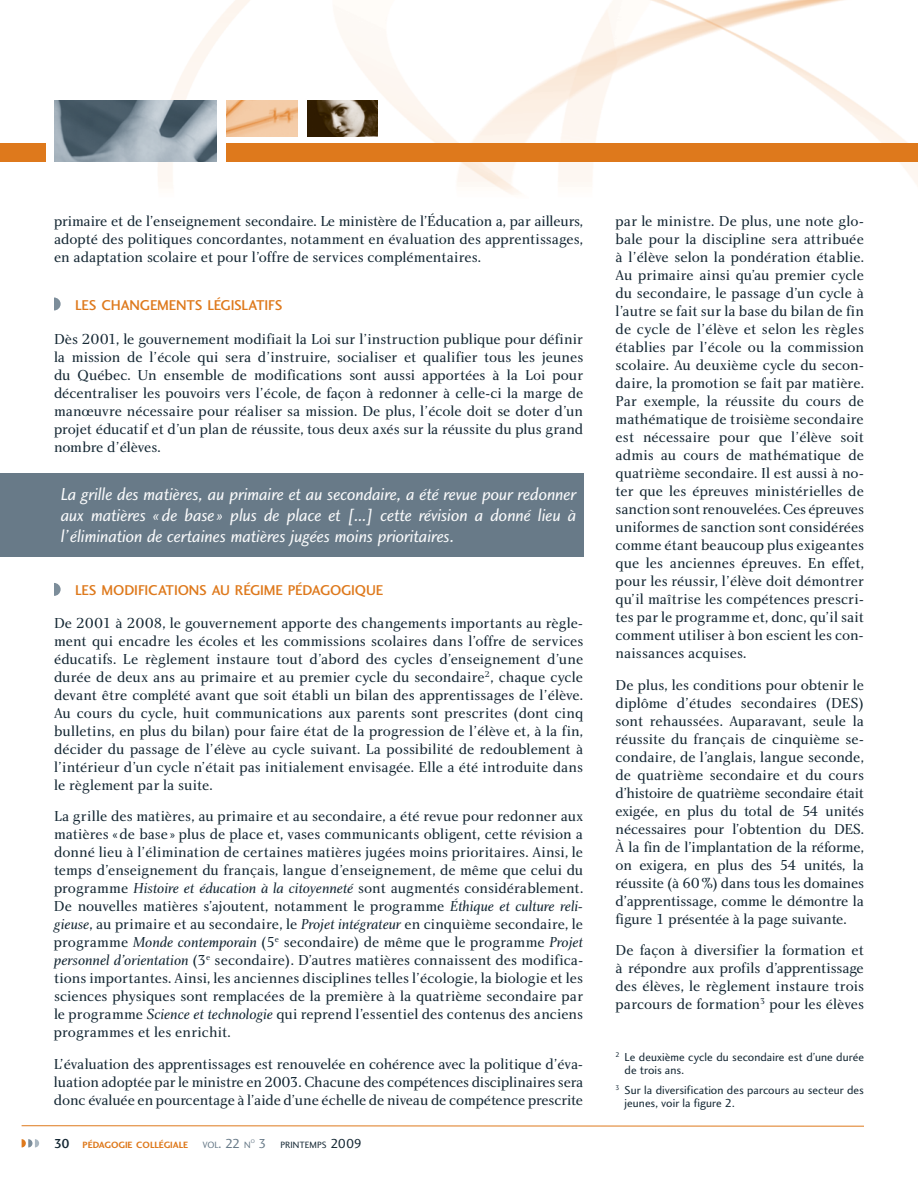
<style>
.page{position:relative;width:918px;height:1188px;background:#fff}
.page>*{position:absolute;margin:0;border:0;box-sizing:border-box;transform-origin:0 0}
.t1{font:18px/21px "Charlotte Sans Book Italic Plain";letter-spacing:-.01em;color:#f9fafb;text-align:justify}
.t2{font:15px/18px "Charlotte Book Plain";letter-spacing:-.005em;color:#142733;text-align:justify}
.t3{font:14.7px "Charlotte Sans Medium Plain";letter-spacing:-.015em;color:#de791c}
.t4{font:12px/13.5px "Charlotte Sans Book Plain";letter-spacing:.005em;color:#142733}
.t5{font:9.45px "Charlotte Sans Bold Plain";color:#de791c}
.t6{font:9.45px "Charlotte Sans Book Plain";color:#142733}
.t7{font:9.45px "Charlotte Sans Book Plain";color:#687a88}
.t8{font:5.55px "Charlotte Sans Book Plain";color:#687a88}
.s1{font-family:"Charlotte Book Italic Plain"}
.s2{font-family:"Charlotte Sans Medium Plain";font-size:13.5px;color:#142733}
.s3{font-size:13.5px}
.s4{font-size:13.5px;color:#687a88}
</style>
<div class="page">
<svg style="left:54px;top:297px;width:7px;height:14px"></svg>
<img style="left:0;top:0;width:918px;height:195px">
<img style="left:55px;top:101px;width:162px;height:61px">
<img style="left:307px;top:101px;width:71px;height:36px">
<img style="left:227px;top:101px;width:70px;height:36px">
<div style="left:0;top:473px;width:583px;height:84px;background:#687a88"></div>
<hr style="left:22px;top:1125px;width:842px;height:2px;background:#de791c">
<div style="left:227px;top:144px;width:691px;height:18px;background:#de791c"></div>
<div style="left:0;top:144px;width:46px;height:18px;background:#de791c"></div>
<svg style="left:22px;top:1139px;width:17px;height:9px"></svg>
<svg style="left:54px;top:583px;width:7px;height:13px"></svg>
<p class="t2" style="left:54px;top:213px;width:531px">primaire et de l’enseignement secondaire. Le ministère de l’Éducation a, par ailleurs, adopté des politiques concordantes, notamment en évaluation des apprentissages, en adaptation scolaire et pour l’offre de services complémentaires.</p>
<p class="t2" style="left:616px;top:213px;width:250px">par le ministre. De plus, une note glo&shy;bale pour la discipline sera attribuée à l’élève selon la pondération établie.<br>Au primaire ainsi qu’au premier cycle du secondaire, le passage d’un cycle à l’autre se fait sur la base du bilan de fin de cycle de l’élève et selon les règles établies par l’école ou la commission scolaire. Au deuxième cycle du secon&shy;daire, la promotion se fait par matière.<br>Par exemple, la réussite du cours de mathématique de troisième secondaire est nécessaire pour que l’élève soit admis au cours de mathématique de quatrième secondaire. Il est aussi à no&shy;ter que les épreuves ministérielles de sanction sont renouvelées. Ces épreuves uniformes de sanction sont considérées comme étant beaucoup plus exigeantes que les anciennes épreuves. En effet, pour les réussir, l’élève doit démontrer qu’il maîtrise les compétences prescri&shy;tes par le programme et, donc, qu’il sait comment utiliser à bon escient les con&shy;naissances acquises.</p>
<p class="t2" style="left:616px;top:677px;width:250px">De plus, les conditions pour obtenir le diplôme d’études secondaires (DES) sont rehaussées. Auparavant, seule la réussite du français de cinquième se&shy;condaire, de l’anglais, langue seconde, de quatrième secondaire et du cours d’histoire de quatrième secondaire était exigée, en plus du total de 54 unités nécessaires pour l’obtention du DES.<br>À la fin de l’implantation de la réforme, on exigera, en plus des 54 unités, la réussite (à 60 %) dans tous les domaines d’apprentissage, comme le démontre la figure 1 présentée à la page suivante.</p>
<p class="t2" style="left:616px;top:942px;width:250px">De façon à diversifier la formation et à répondre aux profils d’apprentissage des élèves, le règlement instaure trois parcours de formation<sup>3</sup> pour les élèves</p>
<p class="t3" style="left:75px;top:299px;width:209px">LES CHANGEMENTS LÉGISLATIFS</p>
<p class="t2" style="left:54px;top:331px;width:531px">Dès 2001, le gouvernement modifiait la Loi sur l’instruction publique pour définir la mission de l’école qui sera d’instruire, socialiser et qualifier tous les jeunes du Québec. Un ensemble de modifications sont aussi apportées à la Loi pour décentraliser les pouvoirs vers l’école, de façon à redonner à celle-ci la marge de manœuvre nécessaire pour réaliser sa mission. De plus, l’école doit se doter d’un projet éducatif et d’un plan de réussite, tous deux axés sur la réussite du plus grand nombre d’élèves.</p>
<p class="t1" style="left:61px;top:485px;width:517px">La grille des matières, au primaire et au secondaire, a été revue pour redonner aux matières « de base » plus de place et [...] cette révision a donné lieu à l’élimination de certaines matières jugées moins prioritaires.</p>
<p class="t3" style="left:75px;top:585px;width:310px">LES MODIFICATIONS AU RÉGIME PÉDAGOGIQUE</p>
<p class="t2" style="left:54px;top:615px;width:531px">De 2001 à 2008, le gouvernement apporte des changements importants au règle&shy;ment qui encadre les écoles et les commissions scolaires dans l’offre de services éducatifs. Le règlement instaure tout d’abord des cycles d’enseignement d’une durée de deux ans au primaire et au premier cycle du secondaire<sup>2</sup>, chaque cycle devant être complété avant que soit établi un bilan des apprentissages de l’élève.<br>Au cours du cycle, huit communications aux parents sont prescrites (dont cinq bulletins, en plus du bilan) pour faire état de la progression de l’élève et, à la fin, décider du passage de l’élève au cycle suivant. La possibilité de redoublement à l’intérieur d’un cycle n’était pas initialement envisagée. Elle a été introduite dans le règlement par la suite.</p>
<p class="t2" style="left:54px;top:809px;width:531px">La grille des matières, au primaire et au secondaire, a été revue pour redonner aux matières « de base » plus de place et, vases communicants obligent, cette révision a donné lieu à l’élimination de certaines matières jugées moins prioritaires. Ainsi, le temps d’enseignement du français, langue d’enseignement, de même que celui du programme <span class="s1">Histoire et éducation à la citoyenneté</span> sont augmentés considérablement.<br>De nouvelles matières s’ajoutent, notamment le programme <span class="s1">Éthique et culture reli&shy;gieuse</span>, au primaire et au secondaire, le <span class="s1">Projet intégrateur</span> en cinquième secondaire, le programme <span class="s1">Monde contemporain</span> (5<sup>e</sup> secondaire) de même que le programme <span class="s1">Projet personnel d’orientation</span> (3<sup>e</sup> secondaire). D’autres matières connaissent des modifica&shy;tions importantes. Ainsi, les anciennes disciplines telles l’écologie, la biologie et les sciences physiques sont remplacées de la première à la quatrième secondaire par le programme <span class="s1">Science et technologie</span> qui reprend l’essentiel des contenus des anciens programmes et les enrichit.</p>
<p class="t2" style="left:54px;top:1056px;width:531px">L’évaluation des apprentissages est renouvelée en cohérence avec la politique d’éva&shy;luation adoptée par le ministre en 2003. Chacune des compétences disciplinaires sera donc évaluée en pourcentage à l’aide d’une échelle de niveau de compétence prescrite</p>
<p class="t4" style="left:625px;top:1051px;width:241px;text-indent:-9px"><sup>2</sup> Le deuxième cycle du secondaire est d’une durée de trois ans.</p>
<p class="t4" style="left:625px;top:1084px;width:241px;text-indent:-9px"><sup>3</sup> Sur la diversification des parcours au secteur des jeunes, voir la figure 2.</p>
<p class="t5" style="left:54px;top:1141px;width:136px"><span class="s2">30</span> PÉDAGOGIE COLLÉGIALE</p>
<p class="t7" style="left:202px;top:1141px;width:50px">VOL<span class="s3">. 22</span> N</p>
<p class="t8" style="left:251px;top:1139px;width:6px">O</p>
<p class="t6" style="left:259px;top:1141px;width:105px"><span class="s4">3</span> PRINTEMPS <span class="s3">2009</span></p>
</div>
